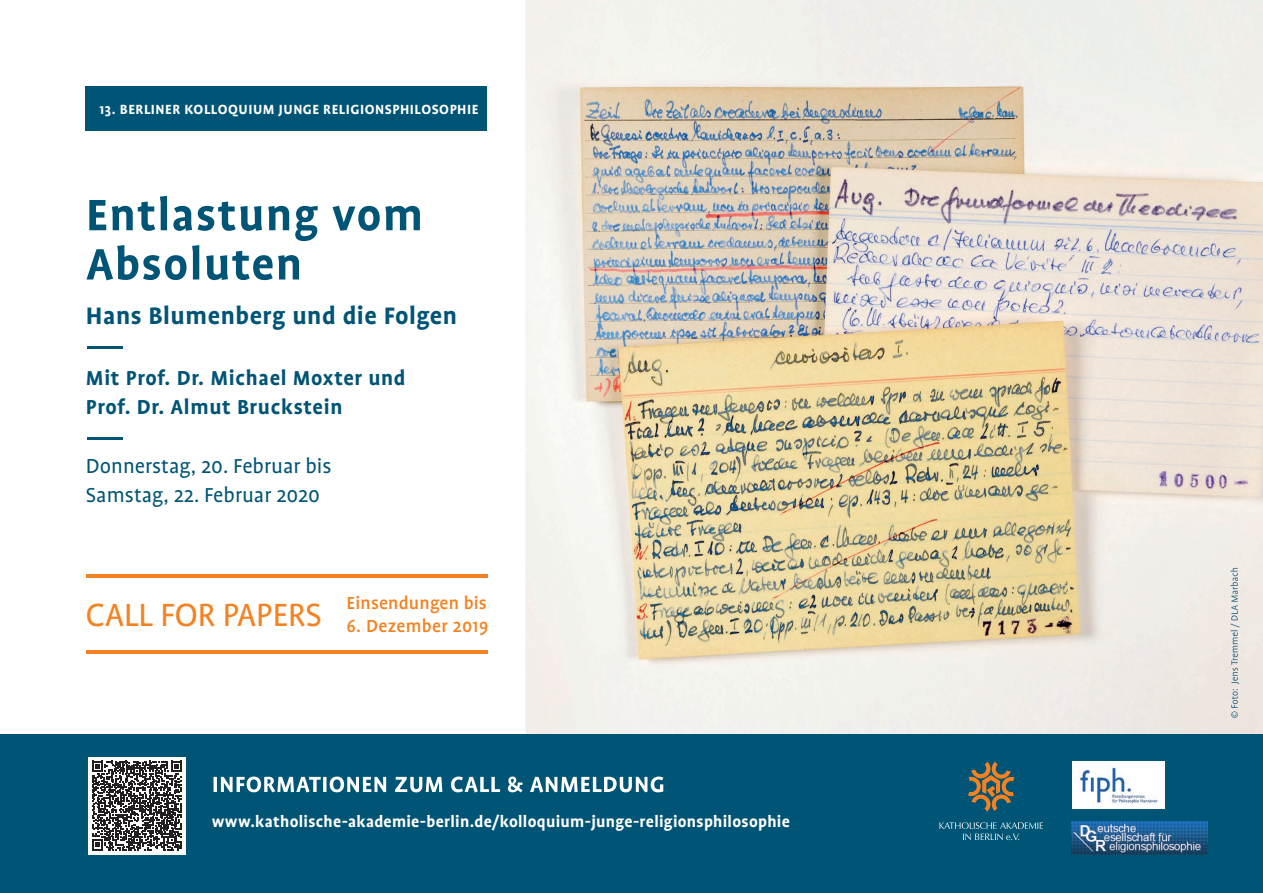
<style>
.page{position:relative;width:1263px;height:893px;background:#fff}
.page>*{position:absolute;margin:0;border:0;box-sizing:border-box;transform-origin:0 0}
.t1{font:700 50.25px/49.2px "Profile";letter-spacing:.03em;color:#005475}
.t2{font:36.6px "Profile";letter-spacing:-.01em;color:#f58220}
.t3{font:700 27.3px "Profile";letter-spacing:.02em;color:#005475}
.t4{font:700 23.1px/29.4px "Profile";letter-spacing:.03em;color:#005475}
.t5{font:23.1px/29.4px "Profile";color:#005475}
.t6{font:500 19.95px "Profile";letter-spacing:.01em;color:#f58220}
.t7{font:700 17.85px "Profile";letter-spacing:.015em;color:#fff}
.t8{font:700 15.15px "Profile";letter-spacing:.035em;color:#fff}
</style>
<div class="page">
<img style="left:525px;top:0;width:738px;height:735px">
<div style="left:0;top:735px;width:1263px;height:158px;background:#005475"></div>
<svg style="left:214px;top:776px;width:449px;height:16px"></svg>
<div style="left:86px;top:86px;width:401px;height:45px;background:#005475"></div>
<hr style="left:87px;top:574px;width:401px;height:3px;background:#f58220">
<hr style="left:87px;top:650px;width:401px;height:4px;background:#f58220">
<svg style="left:968px;top:762px;width:46px;height:50px"></svg>
<svg style="left:939px;top:822px;width:104px;height:18px"></svg>
<img style="left:1071px;top:822px;width:136px;height:33px">
<div style="left:88px;top:757px;width:98px;height:97px;background:#fff"></div>
<svg style="left:92px;top:761px;width:90px;height:89px"></svg>
<div style="left:1072px;top:761px;width:92px;height:48px;background:#fff"></div>
<img style="left:1080px;top:767px;width:78px;height:37px">
<hr style="left:87px;top:346px;width:36px;height:3px;background:#005475">
<img style="left:1230px;top:567px;width:10px;height:151px">
<hr style="left:87px;top:437px;width:36px;height:2px;background:#005475">
<p class="t8" style="left:100px;top:101px;width:380px">13. BERLINER KOLLOQUIUM JUNGE RELIGIONSPHILOSOPHIE</p>
<h1 class="t1" style="left:86px;top:189px;width:339px">Entlastung vom<br>Absoluten</h1>
<h3 class="t3" style="left:86px;top:300px;width:373px">Hans Blumenberg und die Folgen</h3>
<p class="t4" style="left:86px;top:363px;width:321px">Mit Prof. Dr. Michael Moxter und<br>Prof. Dr. Almut Bruckstein</p>
<p class="t5" style="left:86px;top:451px;width:247px">Donnerstag, 20. Februar bis<br>Samstag, 22. Februar 2020</p>
<h2 class="t2" style="left:86px;top:594px;width:238px">CALL FOR PAPERS</h2>
<p class="t6" style="left:346px;top:592px;width:142px">Einsendungen bis</p>
<p class="t6" style="left:346px;top:615px;width:143px">6. Dezember 2019</p>
<p class="t7" style="left:212px;top:811px;width:579px">www.katholische-akademie-berlin.de/kolloquium-junge-religionsphilosophie</p>
</div>
